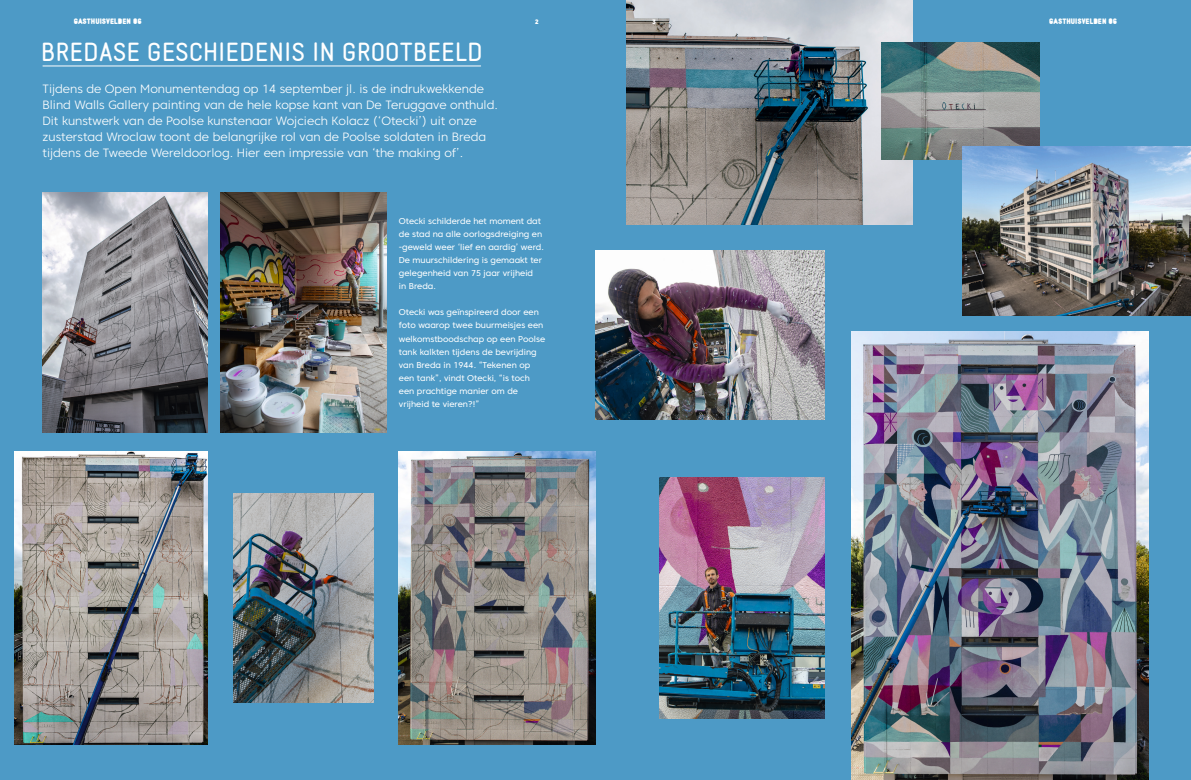
<style>
.page{position:relative;width:1191px;height:780px;background:#fff}
.page>*{position:absolute;margin:0;border:0;box-sizing:border-box;transform-origin:0 0}
.Streamer_wit_12_16{font:23px "Naiv Bold Text";color:#fff}
.Streamer_wit_12_16-2{font:300 12px/16px "Core Sans C 35";color:#fff}
.t1{font:8.5px/13px "Core Sans C 45";color:#fff}
.t2{font:900 7px "Naiv";color:#fff}
.t3{font:800 6.5px "Core Sans C 85";color:#fff}
</style>
<div class="page">
<div style="left:0;top:0;width:595px;height:780px;background:#4d9ac6"></div>
<div style="left:595px;top:0;width:596px;height:780px;background:#4d9ac6"></div>
<img style="left:626px;top:0;width:286px;height:225px">
<img style="left:595px;top:251px;width:229px;height:169px">
<hr style="left:43px;top:66px;width:438px;height:1px;background:#fff">
<img style="left:221px;top:192px;width:165px;height:241px">
<img style="left:659px;top:477px;width:165px;height:241px">
<img style="left:43px;top:192px;width:165px;height:241px">
<img style="left:233px;top:493px;width:140px;height:209px">
<img style="left:399px;top:451px;width:196px;height:294px">
<img style="left:14px;top:451px;width:194px;height:294px">
<img style="left:851px;top:331px;width:297px;height:449px">
<img style="left:881px;top:43px;width:158px;height:117px">
<img style="left:962px;top:147px;width:229px;height:169px">
<p class="t2" style="left:74px;top:17px;width:70px">GASTHUISVELDEN 06</p>
<p class="t3" style="left:535px;top:17px;width:5px">2</p>
<p class="t3" style="left:652px;top:17px;width:5px">3</p>
<p class="t2" style="left:1049px;top:17px;width:70px">GASTHUISVELDEN 06</p>
<p class="Streamer_wit_12_16" style="left:41px;top:37px;width:444px">BREDASE GESCHIEDENIS IN GROOTBEELD</p>
<p class="Streamer_wit_12_16-2" style="left:43px;top:81px;width:457px">Tijdens de Open Monumentendag op 14 september jl. is de indrukwekkende Blind Walls Gallery painting van de hele kopse kant van De Teruggave onthuld.<br>Dit kunstwerk van de Poolse kunstenaar Wojciech Kolacz (‘Otecki’) uit onze zusterstad Wroclaw toont de belangrijke rol van de Poolse soldaten in Breda tijdens de Tweede Wereldoorlog. Hier een impressie van ‘the making of’.</p>
<p class="t1" style="left:399px;top:215px;width:146px">Otecki schilderde het moment dat de stad na alle oorlogsdreiging en -geweld weer ‘lief en aardig’ werd.<br>De muurschildering is gemaakt ter gelegenheid van 75 jaar vrijheid</p>
<p class="t1" style="left:399px;top:280px;width:39px">in Breda.</p>
<p class="t1" style="left:399px;top:306px;width:148px">Otecki was geïnspireerd door een foto waarop twee buurmeisjes een welkomstboodschap op een Poolse tank kalkten tijdens de bevrijding van Breda in 1944. “Tekenen op een tank”, vindt Otecki, “is toch een prachtige manier om de vrijheid te vieren?!”</p>
</div>
